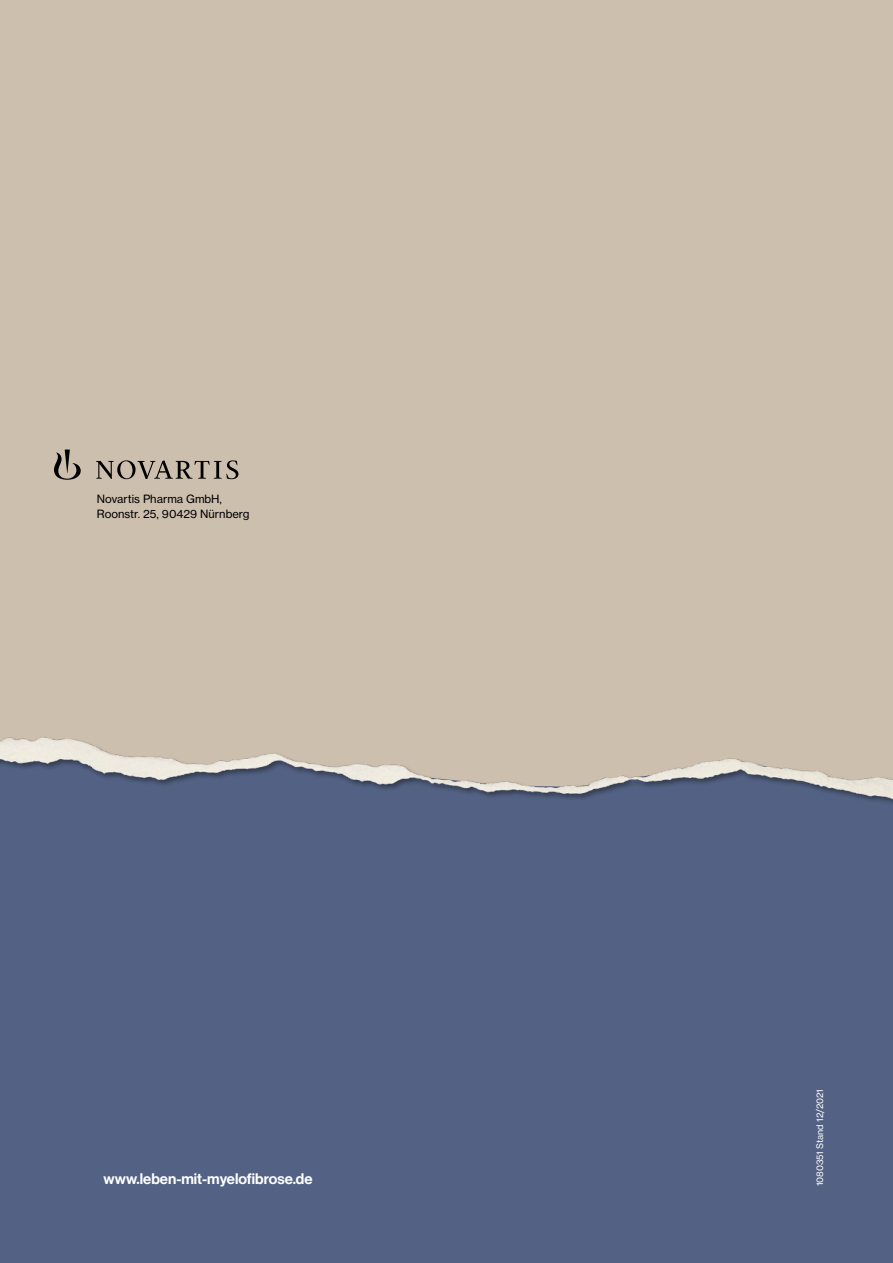
<style>
.page{position:relative;width:893px;height:1263px;background:#cdbfae}
.page>*{position:absolute;margin:0;border:0;box-sizing:border-box;transform-origin:0 0}
.t1{font:500 15px "Volta Modern Display 65";color:#fff}
.t2{font:11.25px/15px "Volta Modern Text 55 Roman";color:#000}
.t3{font:9px "Volta Modern Text 55 Roman";color:#fff}
</style>
<div class="page">
<div style="left:0;top:908px;width:893px;height:355px;background:#536284"></div>
<img style="left:0;top:737px;width:893px;height:171px">
<svg style="left:54px;top:450px;width:184px;height:30px"></svg>
<p class="t2" style="left:97px;top:491px;width:154px">Novartis Pharma GmbH,<br>Roonstr. 25, 90429 Nürnberg</p>
<h1 class="t1" style="left:103px;top:1170px;width:211px">www.leben-mit-myelofibrose.de</h1>
<p class="t3" style="left:814px;top:1186px;width:99px;rotate:-90deg">1080351 Stand 12/2021</p>
</div>
